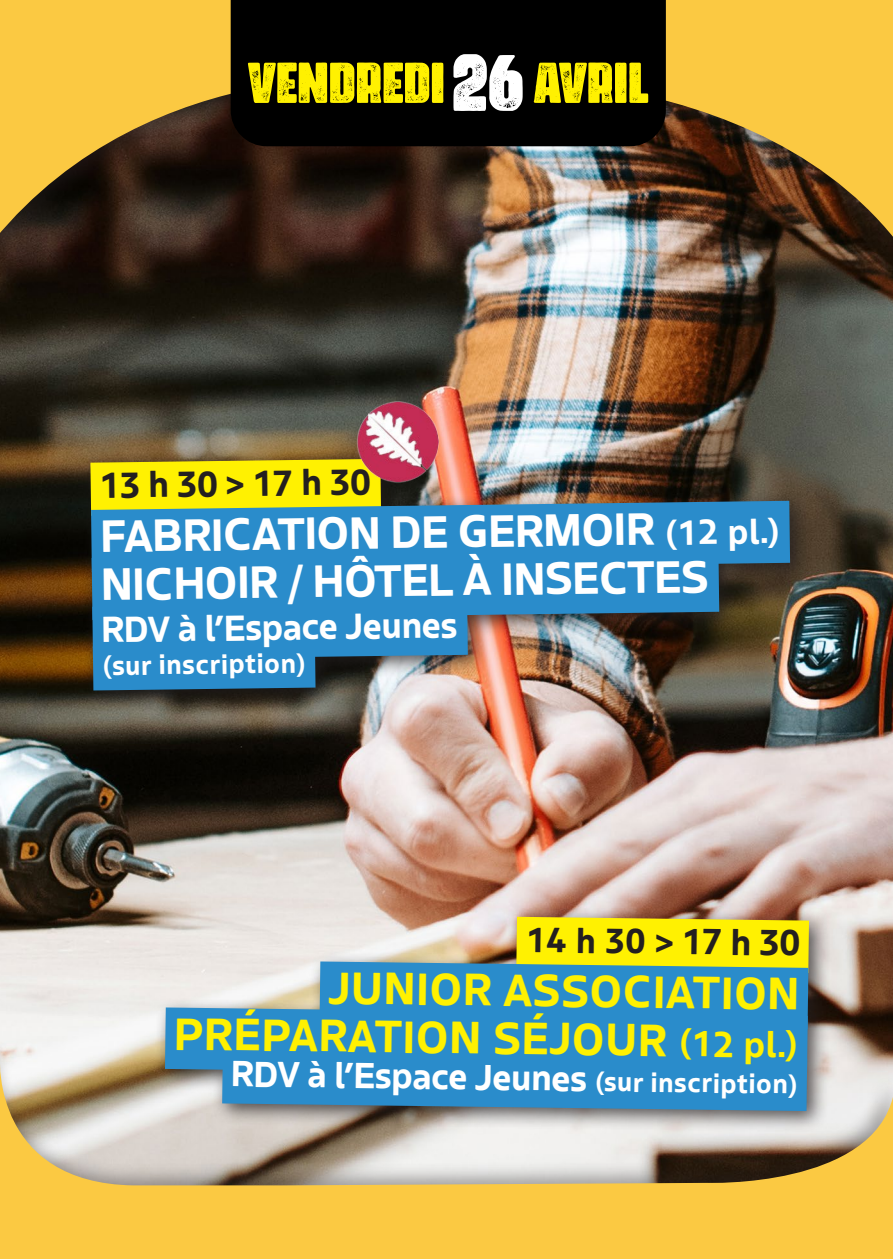
<style>
.page{position:relative;width:893px;height:1259px;background:#fff}
.page>*{position:absolute;margin:0;border:0;box-sizing:border-box;transform-origin:0 0}
.t1{font:52.2px "Urzeit Personal Use";color:#fff101}
.contenu_blanc{font:700 45px "Boreal";color:#fff}
.heure{font:700 45px "Boreal";color:#fff101}
.heure-2{font:700 36px "Boreal";color:#fff}
.contenu_blanc-2{font:700 36px "Boreal";color:#fff}
.heuro-ok{font:700 36px "Boreal";color:#231f20}
.heure-3{font:700 36px "Boreal";color:#231f20}
.contenu_blanc-3{font:700 27px "Boreal";color:#fff}
.s1{font-size:72.3px;color:#fff}
.s2{font-size:34.8px}
.s3{font-size:36px}
.s4{font-size:27px}
</style>
<div class="page">
<img style="left:0;top:261px;width:893px;height:776px">
<div style="left:0;top:1037px;width:893px;height:222px;background:#231f20;opacity:.39"></div>
<svg style="left:0;top:1060px;width:893px;height:199px;background:#dfbf6e"></svg>
<div style="left:0;top:0;width:893px;height:261px;background:#231f20;opacity:.5"></div>
<img style="left:0;top:0;width:893px;height:240px">
<div style="left:231px;top:0;width:435px;height:146px;background:#000"></div>
<div style="left:80px;top:449px;width:732px;height:264px;background:#231f20;opacity:.75"></div>
<div style="left:90px;top:459px;width:291px;height:57px;background:#fff101"></div>
<svg style="left:91px;top:501px;width:699px;height:71px;background:#388eb8"></svg>
<img style="left:92px;top:550px;width:627px;height:140px">
<div style="left:155px;top:906px;width:676px;height:227px;background:#231f20;opacity:.75"></div>
<svg style="left:320px;top:916px;width:489px;height:113px;background:#93b888"></svg>
<div style="left:165px;top:1007px;width:643px;height:70px;background:#2a8ccb"></div>
<svg style="left:222px;top:1051px;width:585px;height:60px;background:#2e8ac4"></svg>
<img style="left:338px;top:381px;width:118px;height:105px">
<p class="t1" style="left:248px;top:50px;width:402px">VENDREDI<span class="s1">26</span> AVRIL</p>
<p class="heuro-ok" style="left:99px;top:457px;width:274px;rotate:-1deg">13 h 30 &gt; 17 h 30</p>
<p class="contenu_blanc" style="left:99px;top:501px;width:683px;rotate:-1deg">FABRICATION DE GERMOIR <span class="s2">(12 pl.)</span></p>
<p class="contenu_blanc" style="left:100px;top:549px;width:610px;rotate:-1deg">NICHOIR / HÔTEL À INSECTES</p>
<p class="contenu_blanc-2" style="left:101px;top:601px;width:358px;rotate:-1deg">RDV à l’Espace Jeunes</p>
<p class="contenu_blanc-3" style="left:101px;top:644px;width:207px;rotate:-1deg">(sur inscription)</p>
<p class="heure-3" style="left:526px;top:910px;width:276px;rotate:1deg"><span class="s2">14 h 30</span> &gt; 17 h 30</p>
<p class="heure" style="left:329px;top:950px;width:473px;rotate:1deg">JUNIOR ASSOCIATION</p>
<p class="heure" style="left:174px;top:996px;width:627px;rotate:1deg">PRÉPARATION SÉJOUR <span class="s3">(12 pl.)</span></p>
<p class="heure-2" style="left:231px;top:1044px;width:569px;rotate:1deg">RDV à l’Espace Jeunes <span class="s4">(sur inscription)</span></p>
</div>
